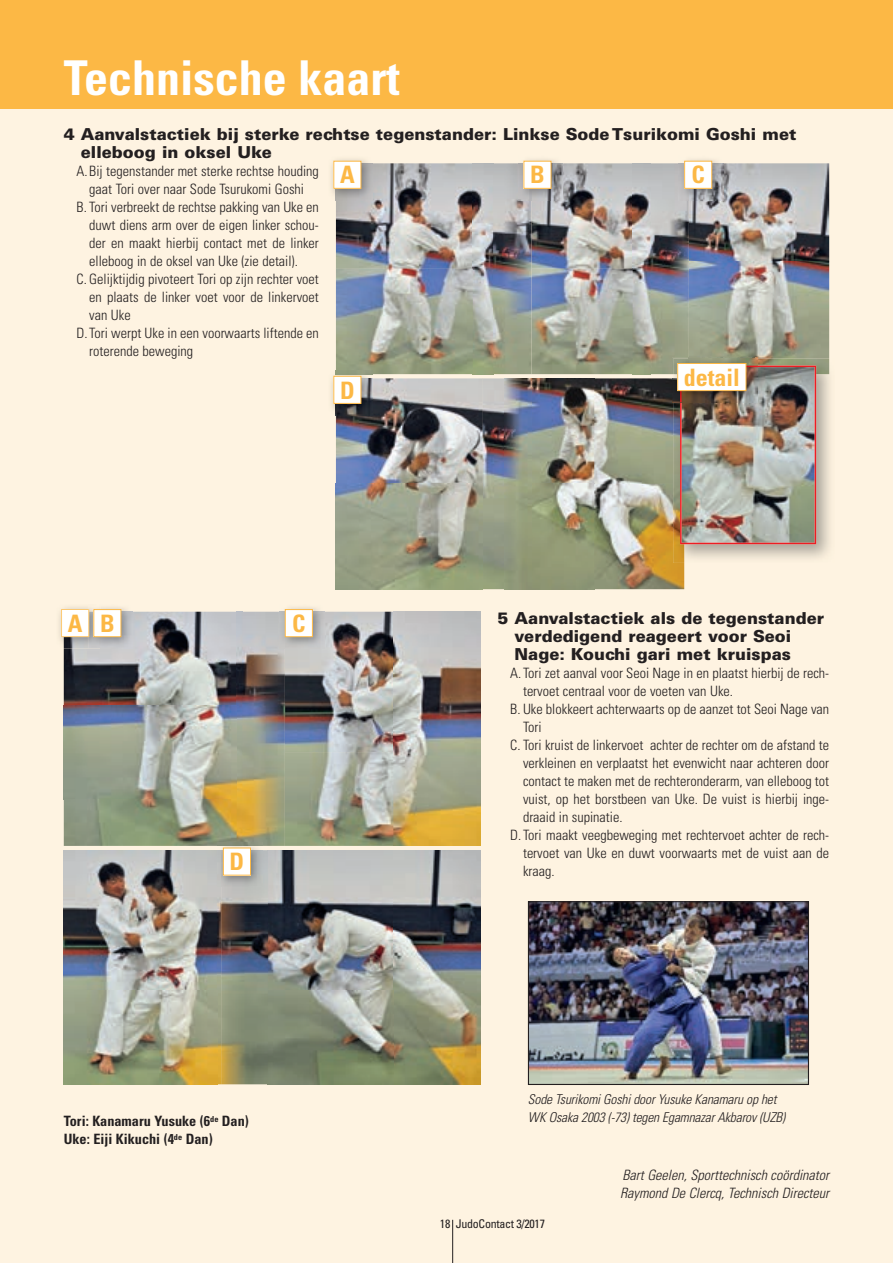
<style>
.page{position:relative;width:893px;height:1263px;background:#fef3e1}
.page>*{position:absolute;margin:0;border:0;box-sizing:border-box;transform-origin:0 0}
.t1{font:700 condensed 48px "Univers LT Std";color:#fff}
.t2{font:700 condensed 24px "Univers LT Std";color:#fcb845}
.t3{font:900 16.5px/18px "Univers LT Std";color:#231f20}
.t4{font:300 condensed 14.25px "Univers LT Std";color:#231f20}
.t5{font:italic 300 condensed 14.25px/18px "Univers LT Std";color:#231f20}
.t6{font:700 condensed 14.25px/18px "Univers LT Std";color:#231f20}
.t7{font:italic 300 condensed 13.5px/18px "Univers LT Std";letter-spacing:-.01em;color:#231f20}
.t8{font:condensed 12px "Univers LT Std";letter-spacing:-.025em;color:#231f20}
</style>
<div class="page">
<div style="left:0;top:0;width:893px;height:108px;background:#fcb845"></div>
<img style="left:530px;top:903px;width:277px;height:180px">
<div style="left:528px;top:901px;width:281px;height:184px;border:1px solid #231f20"></div>
<img style="left:336px;top:378px;width:168px;height:211px">
<img style="left:689px;top:163px;width:140px;height:196px">
<img style="left:285px;top:612px;width:108px;height:140px">
<img style="left:393px;top:612px;width:87px;height:234px">
<img style="left:285px;top:752px;width:108px;height:94px">
<img style="left:531px;top:163px;width:101px;height:106px">
<img style="left:632px;top:163px;width:57px;height:211px">
<img style="left:531px;top:269px;width:102px;height:105px">
<img style="left:336px;top:163px;width:195px;height:211px">
<img style="left:64px;top:612px;width:172px;height:234px">
<img style="left:236px;top:612px;width:6px;height:230px">
<img style="left:242px;top:612px;width:43px;height:234px">
<img style="left:64px;top:850px;width:157px;height:234px">
<img style="left:531px;top:378px;width:141px;height:106px">
<img style="left:531px;top:484px;width:153px;height:105px">
<img style="left:504px;top:378px;width:27px;height:211px">
<img style="left:684px;top:359px;width:146px;height:204px">
<img style="left:758px;top:359px;width:71px;height:15px">
<img style="left:673px;top:544px;width:11px;height:19px">
<img style="left:221px;top:850px;width:259px;height:234px">
<hr style="left:452px;top:1220px;width:1px;height:43px;background:#231f20">
<img style="left:331px;top:159px;width:35px;height:41px">
<img style="left:336px;top:163px;width:37px;height:37px">
<div style="left:334px;top:161px;width:27px;height:27px;background:#fff"></div>
<div style="left:333px;top:161px;width:28px;height:28px;border:1px solid #fcb845"></div>
<img style="left:59px;top:607px;width:74px;height:41px">
<img style="left:64px;top:637px;width:36px;height:11px">
<svg style="left:61px;top:607px;width:39px;height:30px"></svg>
<div style="left:94px;top:609px;width:27px;height:28px;background:#fff"></div>
<div style="left:93px;top:609px;width:28px;height:28px;border:1px solid #fcb845"></div>
<img style="left:280px;top:607px;width:44px;height:41px">
<div style="left:285px;top:609px;width:27px;height:28px;background:#fff"></div>
<div style="left:285px;top:609px;width:28px;height:28px;border:1px solid #fcb845"></div>
<img style="left:218px;top:842px;width:44px;height:45px">
<div style="left:223px;top:848px;width:27px;height:27px;background:#fff"></div>
<div style="left:223px;top:848px;width:28px;height:27px;border:1px solid #fcb845"></div>
<img style="left:518px;top:159px;width:45px;height:41px">
<div style="left:524px;top:161px;width:27px;height:27px;background:#fff"></div>
<div style="left:523px;top:161px;width:28px;height:28px;border:1px solid #fcb845"></div>
<img style="left:679px;top:159px;width:44px;height:41px">
<div style="left:685px;top:161px;width:27px;height:27px;background:#fff"></div>
<div style="left:684px;top:161px;width:28px;height:28px;border:1px solid #fcb845"></div>
<img style="left:331px;top:371px;width:42px;height:44px">
<img style="left:336px;top:378px;width:37px;height:37px">
<img style="left:336px;top:371px;width:37px;height:3px">
<div style="left:334px;top:376px;width:27px;height:27px;background:#fff"></div>
<div style="left:333px;top:376px;width:28px;height:28px;border:1px solid #fcb845"></div>
<img style="left:689px;top:358px;width:69px;height:8px">
<img style="left:672px;top:358px;width:17px;height:8px">
<img style="left:672px;top:366px;width:144px;height:178px">
<img style="left:673px;top:359px;width:16px;height:15px">
<img style="left:673px;top:378px;width:7px;height:24px">
<img style="left:680px;top:366px;width:78px;height:36px">
<div style="left:678px;top:363px;width:68px;height:28px;background:#fff"></div>
<div style="left:677px;top:363px;width:69px;height:28px;border:1px solid #fcb845"></div>
<h1 class="t1" style="left:64px;top:48px;width:338px">Technische kaart</h1>
<p class="t3" style="left:81px;top:124px;width:717px;text-indent:-17px">4 Aanvalstactiek bij sterke rechtse tegenstander: Linkse Sode Tsurikomi Goshi met elleboog in oksel Uke</p>
<p class="t4" style="left:77px;top:162px;width:244px">A. Bij tegenstander met sterke rechtse houding</p>
<p class="t4" style="left:89px;top:180px;width:216px">gaat Tori over naar Sode Tsurukomi Goshi</p>
<p class="t4" style="left:77px;top:198px;width:244px">B. Tori verbreekt de rechtse pakking van Uke en</p>
<p class="t4" style="left:89px;top:216px;width:231px">duwt diens arm over de eigen linker schou-</p>
<p class="t4" style="left:89px;top:234px;width:231px">der en maakt hierbij contact met de linker</p>
<p class="t4" style="left:89px;top:252px;width:210px">elleboog in de oksel van Uke (zie detail).</p>
<p class="t4" style="left:77px;top:270px;width:244px">C. Gelijktijdig pivoteert Tori op zijn rechter voet</p>
<p class="t4" style="left:89px;top:288px;width:231px">en plaats de linker voet voor de linkervoet</p>
<p class="t4" style="left:89px;top:306px;width:43px">van Uke</p>
<p class="t4" style="left:77px;top:324px;width:244px">D. Tori werpt Uke in een voorwaarts liftende en</p>
<p class="t4" style="left:89px;top:342px;width:105px">roterende beweging</p>
<h2 class="t2" style="left:340px;top:160px;width:16px">A</h2>
<h2 class="t2" style="left:340px;top:375px;width:16px">D</h2>
<h2 class="t2" style="left:68px;top:608px;width:48px">A B</h2>
<h2 class="t2" style="left:292px;top:608px;width:15px">C</h2>
<h2 class="t2" style="left:230px;top:847px;width:16px">D</h2>
<p class="t6" style="left:64px;top:1112px;width:187px">Tori: Kanamaru Yusuke (6<sup>de</sup> Dan)<br>Uke: Eiji Kikuchi (4<sup>de</sup> Dan)</p>
<h2 class="t2" style="left:530px;top:160px;width:16px">B</h2>
<h2 class="t2" style="left:691px;top:160px;width:15px">C</h2>
<h2 class="t2" style="left:684px;top:362px;width:58px">detail</h2>
<p class="t3" style="left:514px;top:608px;width:311px;text-indent:-17px">5 Aanvalstactiek als de tegenstander verdedigend reageert voor Seoi<br>Nage: Kouchi gari met kruispas</p>
<p class="t4" style="left:510px;top:664px;width:320px">A. Tori zet aanval voor Seoi Nage in en plaatst hierbij de rech-</p>
<p class="t4" style="left:523px;top:682px;width:211px">tervoet centraal voor de voeten van Uke.</p>
<p class="t4" style="left:510px;top:700px;width:320px">B. Uke blokkeert achterwaarts op de aanzet tot Seoi Nage van</p>
<p class="t4" style="left:523px;top:718px;width:20px">Tori</p>
<p class="t4" style="left:510px;top:736px;width:320px">C. Tori kruist de linkervoet achter de rechter om de afstand te</p>
<p class="t4" style="left:523px;top:754px;width:308px">verkleinen en verplaatst het evenwicht naar achteren door</p>
<p class="t4" style="left:523px;top:772px;width:308px">contact te maken met de rechteronderarm, van elleboog tot</p>
<p class="t4" style="left:523px;top:790px;width:308px">vuist, op het borstbeen van Uke. De vuist is hierbij inge-</p>
<p class="t4" style="left:523px;top:808px;width:101px">draaid in supinatie.</p>
<p class="t4" style="left:510px;top:826px;width:320px">D. Tori maakt veegbeweging met rechtervoet achter de rech-</p>
<p class="t4" style="left:523px;top:844px;width:308px">tervoet van Uke en duwt voorwaarts met de vuist aan de</p>
<p class="t4" style="left:523px;top:862px;width:33px">kraag.</p>
<p class="t7" style="left:528px;top:1090px;width:259px">Sode Tsurikomi Goshi door Yusuke Kanamaru op het<br>WK Osaka 2003 (-73) tegen Egamnazar Akbarov (UZB)</p>
<p class="t8" style="left:440px;top:1216px;width:107px">18 JudoContact 3/2017</p>
<p class="t5" style="left:620px;top:1166px;width:211px">Bart Geelen, Sporttechnisch coördinator<br>Raymond De Clercq, Technisch Directeur</p>
</div>
